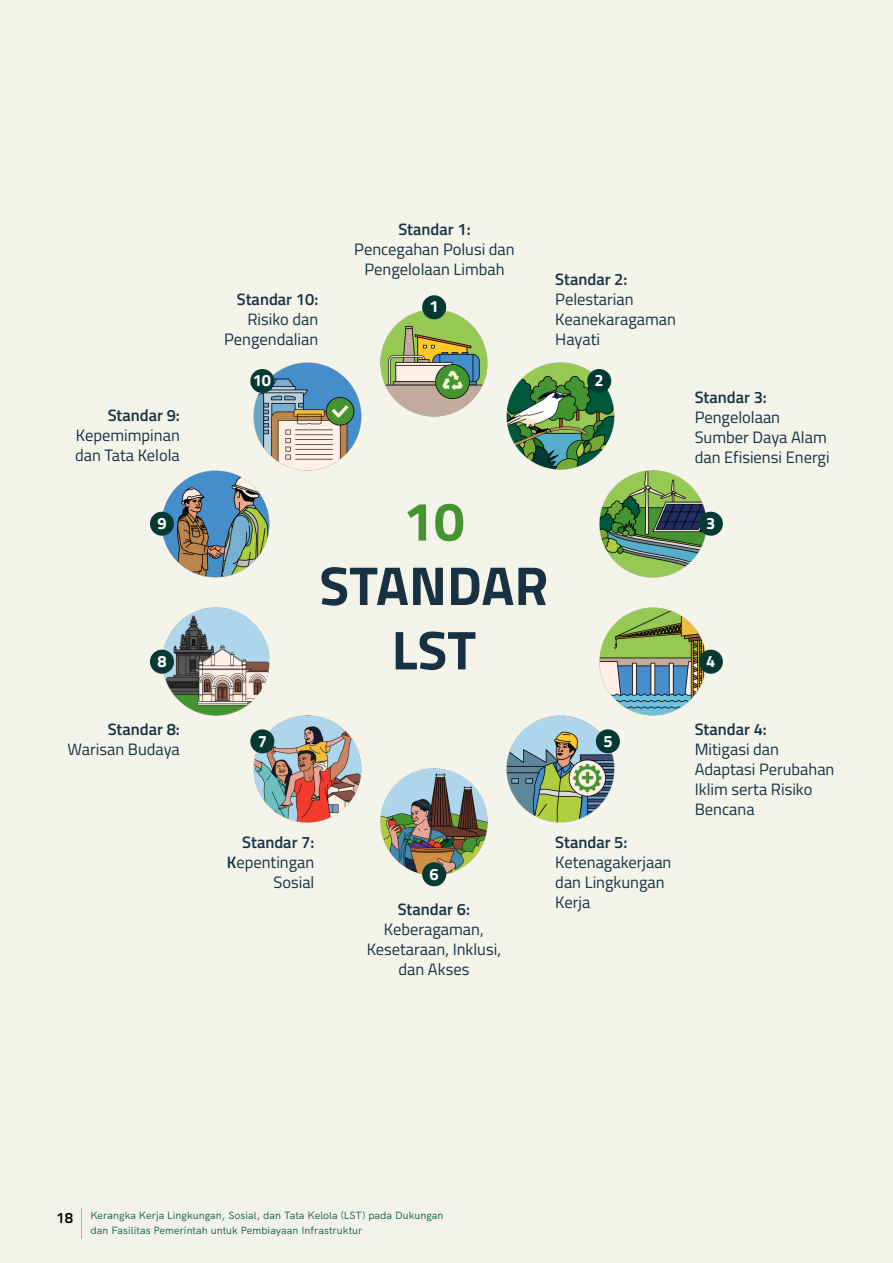
<style>
.page{position:relative;width:893px;height:1263px;background:#fff}
.page>*{position:absolute;margin:0;border:0;box-sizing:border-box;transform-origin:0 0}
.t1{font:700 54.75px/64.3px "Titillium Web";color:#183244;text-align:center}
.t2{font:700 54.75px "Titillium Web";color:#459432}
.t3{font:16.5px/20px "Titillium Web";color:#183244}
.t4{font:600 16.5px "Titillium Web";color:#183244}
.t5{font:700 16.5px "Titillium Web";color:#fff}
.t6{font:10.5px/14.4px "HK Grotesk";letter-spacing:.005em;color:#08583b}
.s1{font-weight:600}
.s2{font-family:"Titillium Web";font-weight:600;font-size:15px;color:#000}
</style>
<div class="page">
<div style="left:0;top:0;width:893px;height:1211px;background:#f4f4eb"></div>
<img style="left:254px;top:715px;width:107px;height:108px">
<img style="left:507px;top:715px;width:107px;height:108px">
<img style="left:599px;top:608px;width:108px;height:107px">
<img style="left:507px;top:362px;width:107px;height:108px">
<img style="left:254px;top:362px;width:107px;height:108px">
<div style="left:0;top:1190px;width:893px;height:73px;background:#f3f2ea"></div>
<hr style="left:81px;top:1208px;width:1px;height:30px;background:#b0cc3a">
<img style="left:380px;top:310px;width:107px;height:106px">
<img style="left:599px;top:470px;width:107px;height:107px">
<img style="left:380px;top:768px;width:107px;height:108px">
<img style="left:162px;top:608px;width:107px;height:107px">
<img style="left:162px;top:470px;width:107px;height:108px">
<div style="left:250px;top:369px;width:24px;height:24px;background:#053a34;border-radius:50%"></div>
<div style="left:150px;top:512px;width:24px;height:24px;background:#053a34;border-radius:50%"></div>
<div style="left:699px;top:512px;width:24px;height:24px;background:#053a34;border-radius:50%"></div>
<div style="left:250px;top:729px;width:24px;height:24px;background:#053a34;border-radius:50%"></div>
<div style="left:422px;top:295px;width:24px;height:24px;background:#053a34;border-radius:50%"></div>
<div style="left:422px;top:862px;width:24px;height:24px;background:#053a34;border-radius:50%"></div>
<div style="left:587px;top:369px;width:24px;height:24px;background:#053a34;border-radius:50%"></div>
<div style="left:596px;top:729px;width:24px;height:24px;background:#053a34;border-radius:50%"></div>
<div style="left:699px;top:650px;width:24px;height:24px;background:#053a34;border-radius:50%"></div>
<div style="left:150px;top:650px;width:24px;height:24px;background:#053a34;border-radius:50%"></div>
<p class="t4" style="left:237px;top:287px;width:83px">Standar 10:</p>
<p class="t3" style="left:224px;top:309px;width:96px;text-align:right">Risiko dan<br>Pengendalian</p>
<p class="t4" style="left:398px;top:216px;width:74px">Standar 1:</p>
<p class="t3" style="left:354px;top:239px;width:162px;text-align:center">Pencegahan Polusi dan<br>Pengelolaan Limbah</p>
<p class="t5" style="left:430px;top:293px;width:11px">1</p>
<p class="t4" style="left:555px;top:266px;width:74px">Standar 2:</p>
<p class="t3" style="left:555px;top:289px;width:122px">Pelestarian<br>Keanekaragaman<br>Hayati</p>
<p class="t5" style="left:253px;top:368px;width:20px">10</p>
<p class="t5" style="left:594px;top:368px;width:11px">2</p>
<p class="t4" style="left:108px;top:402px;width:74px">Standar 9:</p>
<p class="t3" style="left:75px;top:425px;width:106px">Kepemimpinan dan Tata Kelola</p>
<p class="t4" style="left:695px;top:385px;width:74px">Standar 3:</p>
<p class="t3" style="left:695px;top:407px;width:137px">Pengelolaan<br>Sumber Daya Alam dan Efisiensi Energi</p>
<p class="t5" style="left:157px;top:510px;width:11px">9</p>
<p class="t5" style="left:157px;top:648px;width:11px">8</p>
<h1 class="t2" style="left:403px;top:479px;width:63px">10</h1>
<h1 class="t1" style="left:319px;top:552px;width:230px">STANDAR<br>LST</h1>
<p class="t5" style="left:706px;top:510px;width:11px">3</p>
<p class="t5" style="left:706px;top:648px;width:11px">4</p>
<p class="t4" style="left:108px;top:716px;width:74px">Standar 8:</p>
<p class="t3" style="left:68px;top:739px;width:114px">Warisan Budaya</p>
<p class="t5" style="left:258px;top:729px;width:11px">7</p>
<p class="t5" style="left:603px;top:729px;width:11px">5</p>
<p class="t4" style="left:695px;top:716px;width:74px">Standar 4:</p>
<p class="t3" style="left:695px;top:739px;width:141px">Mitigasi dan<br>Adaptasi Perubahan<br>Iklim serta Risiko<br>Bencana</p>
<p class="t3" style="left:227px;top:832px;width:89px;text-align:right"><span class="s1">Standar 7:<br>K</span>epentingan<br>Sosial</p>
<p class="t5" style="left:430px;top:861px;width:11px">6</p>
<p class="t4" style="left:398px;top:896px;width:74px">Standar 6:</p>
<p class="t3" style="left:367px;top:918px;width:136px;text-align:center">Keberagaman,<br>Kesetaraan, Inklusi, dan Akses</p>
<p class="t4" style="left:555px;top:829px;width:74px">Standar 5:</p>
<p class="t3" style="left:555px;top:852px;width:118px">Ketenagakerjaan dan Lingkungan<br>Kerja</p>
<p class="t6" style="left:91px;top:1208px;width:354px;text-indent:-34px"><span class="s2">18</span> Kerangka Kerja Lingkungan, Sosial, dan Tata Kelola (LST) pada Dukungan dan Fasilitas Pemerintah untuk Pembiayaan Infrastruktur</p>
</div>
